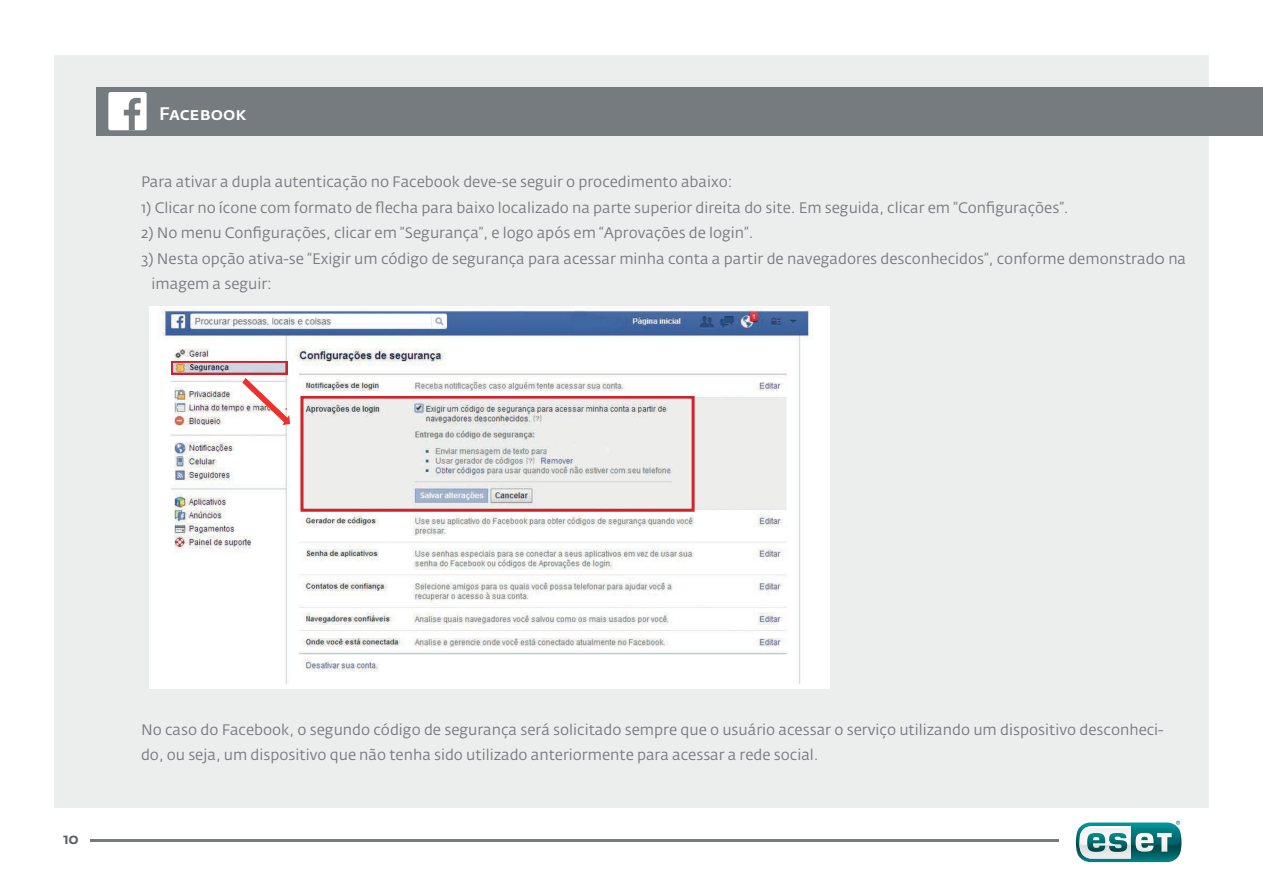
<style>
.page{position:relative;width:1263px;height:893px;background:#fff}
.page>*{position:absolute;margin:0;border:0;box-sizing:border-box;transform-origin:0 0}
.t1{font:500 18px "Fedra Sans Alt Pro";color:#fff}
.t2{font:15px/25.5px "Fedra Sans Alt Pro";color:#767b7f}
.t3{font:500 15px "Fedra Sans Alt Pro";color:#5a5e61}
</style>
<div class="page">
<div style="left:54px;top:55px;width:1154px;height:752px;background:#eceded"></div>
<hr style="left:90px;top:839px;width:969px;height:2px;background:#767b7f">
<div style="left:96px;top:87px;width:1167px;height:49px;background:#767b7f"></div>
<svg style="left:1076px;top:821px;width:105px;height:41px"></svg>
<div style="left:108px;top:92px;width:39px;height:38px;background:#fff;border-radius:2px"></div>
<svg style="left:124px;top:98px;width:17px;height:32px"></svg>
<img style="left:149px;top:306px;width:681px;height:383px">
<div style="left:301px;top:396px;width:393px;height:115px;border:3px solid #d1232a"></div>
<img style="left:171px;top:361px;width:119px;height:63px">
<p class="t1" style="left:159px;top:103px;width:89px">Facebook</p>
<p class="t2" style="left:141px;top:169px;width:593px">Para ativar a dupla autenticação no Facebook deve-se seguir o procedimento abaixo:</p>
<p class="t2" style="left:141px;top:195px;width:929px">1) Clicar no ícone com formato de flecha para baixo localizado na parte superior direita do site. Em seguida, clicar em “Configurações”.</p>
<p class="t2" style="left:141px;top:220px;width:614px">2) No menu Configurações, clicar em “Segurança”, e logo após em “Aprovações de login”.</p>
<p class="t2" style="left:152px;top:246px;width:1036px;text-indent:-10px">3) Nesta opção ativa-se “Exigir um código de segurança para acessar minha conta a partir de navegadores desconhecidos”, conforme demonstrad0 na imagem a seguir:</p>
<p class="t3" style="left:63px;top:830px;width:17px">10</p>
<p class="t2" style="left:141px;top:717px;width:1024px">No caso do Facebook, o segundo código de segurança será solicitado sempre que o usuário acessar o serviço utilizando um dispositivo desconheci&shy;do, ou seja, um dispositivo que não tenha sido utilizado anteriormente para acessar a rede social.</p>
</div>
